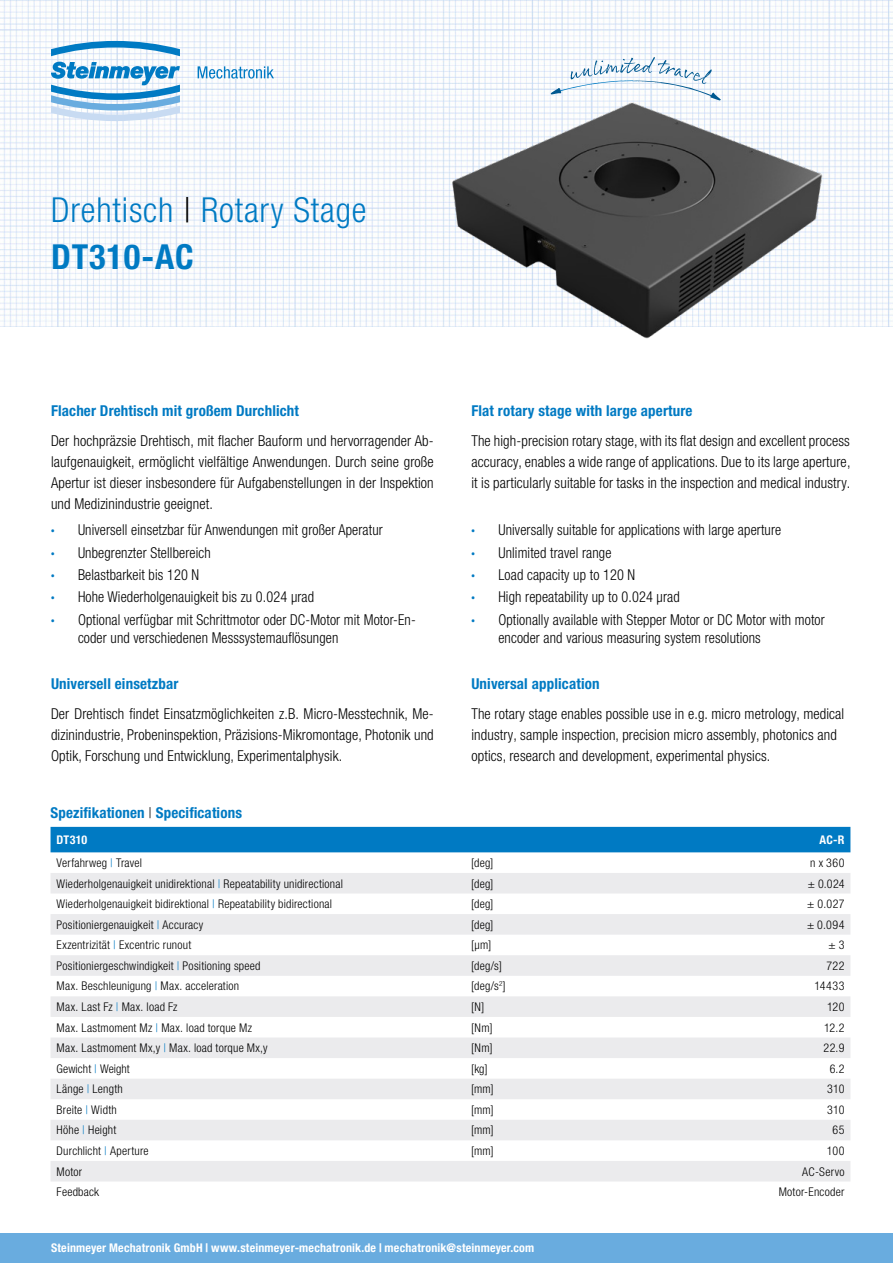
<style>
.page{position:relative;width:893px;height:1263px;background:#fff}
.page>*{position:absolute;margin:0;border:0;box-sizing:border-box;transform-origin:0 0}
.t1{font:300 condensed 34.5px/46.8px "Helvetica Neue LT Pro";letter-spacing:.025em;color:#007ac3}
.t2{font:300 condensed 15px/21px "Helvetica Neue LT Pro";letter-spacing:.01em;color:#000;text-align:justify}
.t3{font:300 condensed 15px/18px "Helvetica Neue LT Pro";letter-spacing:.01em;color:#000;scale:.95 1}
.t4{font:700 condensed 15px "Helvetica Neue LT Pro";letter-spacing:.01em;color:#007ac3}
.t5{font:700 condensed 15px "Helvetica Neue LT Pro";letter-spacing:.01em;color:#007ac3;scale:.95 1}
.t6{font:300 condensed 12px "Helvetica Neue LT Pro";letter-spacing:.02em;color:#000}
.t7{font:700 condensed 12px "Helvetica Neue LT Pro";letter-spacing:.015em;color:#fff}
.s1{color:#000}
.s2{font-weight:700}
.s3{font-weight:300;color:#000}
.s4{color:#007ac3}
</style>
<div class="page">
<img style="left:0;top:0;width:893px;height:327px">
<div style="left:0;top:1233px;width:893px;height:30px;background:#69acdf"></div>
<svg style="left:198px;top:66px;width:76px;height:13px"></svg>
<svg style="left:51px;top:41px;width:129px;height:15px"></svg>
<svg style="left:51px;top:62px;width:129px;height:59px"></svg>
<div style="left:51px;top:827px;width:799px;height:25px;background:#007ac3"></div>
<svg style="left:51px;top:873px;width:799px;height:308px;fill:#ebebed"></svg>
<img style="left:410px;top:68px;width:447px;height:271px">
<svg style="left:551px;top:57px;width:169px;height:43px"></svg>
<h1 class="t1" style="left:51px;top:187px;width:317px">Drehtisch <span class="s1">|</span> Rotary Stage<br><span class="s2">DT310-AC</span></h1>
<p class="t4" style="left:51px;top:402px;width:249px">Flacher Drehtisch mit großem Durchlicht</p>
<p class="t2" style="left:51px;top:430px;width:384px">Der hochpräzsie Drehtisch, mit flacher Bauform und hervorragender Ab&shy;laufgenauigkeit, ermöglicht vielfältige Anwendungen. Durch seine große Apertur ist dieser insbesondere für Aufgabenstellungen in der Inspektion und Medizinindustrie geeignet.</p>
<p class="t5" style="left:51px;top:521px;width:5px">∙</p>
<p class="t3" style="left:78px;top:521px;width:322px">Universell einsetzbar für Anwendungen mit großer Aperatur</p>
<p class="t5" style="left:51px;top:543px;width:5px">∙</p>
<p class="t3" style="left:78px;top:543px;width:141px">Unbegrenzter Stellbereich</p>
<p class="t5" style="left:51px;top:566px;width:5px">∙</p>
<p class="t3" style="left:78px;top:566px;width:129px">Belastbarkeit bis 120 N</p>
<p class="t5" style="left:51px;top:588px;width:5px">∙</p>
<p class="t3" style="left:78px;top:588px;width:250px">Hohe Wiederholgenauigkeit bis zu 0.024 µrad</p>
<p class="t5" style="left:51px;top:610px;width:5px">∙</p>
<p class="t3" style="left:78px;top:610px;width:357px">Optional verfügbar mit Schrittmotor oder DC-Motor mit Motor-En&shy;coder und verschiedenen Messsystemauflösungen</p>
<p class="t4" style="left:51px;top:675px;width:129px">Universell einsetzbar</p>
<p class="t2" style="left:51px;top:703px;width:384px">Der Drehtisch findet Einsatzmöglichkeiten z.B. Micro-Messtechnik, Me&shy;dizinindustrie, Probeninspektion, Präzisions-Mikromontage, Photonik und Optik, Forschung und Entwicklung, Experimentalphysik.</p>
<p class="t4" style="left:471px;top:402px;width:223px">Flat rotary stage with large aperture</p>
<p class="t2" style="left:471px;top:430px;width:381px">The high-precision rotary stage, with its flat design and excellent process accuracy, enables a wide range of applications. Due to its large aperture, it is particularly suitable for tasks in the inspection and medical industry.</p>
<p class="t5" style="left:471px;top:521px;width:5px">∙</p>
<p class="t3" style="left:498px;top:521px;width:299px">Universally suitable for applications with large aperture</p>
<p class="t5" style="left:471px;top:543px;width:5px">∙</p>
<p class="t3" style="left:498px;top:543px;width:120px">Unlimited travel range</p>
<p class="t5" style="left:471px;top:566px;width:5px">∙</p>
<p class="t3" style="left:498px;top:566px;width:146px">Load capacity up to 120 N</p>
<p class="t5" style="left:471px;top:588px;width:5px">∙</p>
<p class="t3" style="left:498px;top:588px;width:192px">High repeatability up to 0.024 µrad</p>
<p class="t5" style="left:471px;top:610px;width:5px">∙</p>
<p class="t3" style="left:498px;top:610px;width:345px">Optionally available with Stepper Motor or DC Motor with motor encoder and various measuring system resolutions</p>
<p class="t4" style="left:471px;top:675px;width:130px">Universal application</p>
<p class="t2" style="left:471px;top:703px;width:374px;text-align:left">The rotary stage enables possible use in e.g. micro metrology, medical industry, sample inspection, precision micro assembly, photonics and optics, research and development, experimental physics.</p>
<p class="t4" style="left:51px;top:803px;width:193px">Spezifikationen <span class="s3">|</span> Specifications</p>
<p class="t7" style="left:57px;top:832px;width:32px">DT310</p>
<p class="t7" style="left:819px;top:832px;width:27px">AC-R</p>
<p class="t6" style="left:57px;top:856px;width:87px">Verfahrweg <span class="s4">|</span> Travel</p>
<p class="t6" style="left:471px;top:856px;width:24px">[deg]</p>
<p class="t6" style="left:810px;top:856px;width:36px">n x 360</p>
<p class="t6" style="left:57px;top:876px;width:288px">Wiederholgenauigkeit unidirektional <span class="s4">|</span> Repeatability unidirectional</p>
<p class="t6" style="left:471px;top:876px;width:24px">[deg]</p>
<p class="t6" style="left:808px;top:876px;width:38px">± 0.024</p>
<p class="t6" style="left:57px;top:897px;width:277px">Wiederholgenauigkeit bidirektional <span class="s4">|</span> Repeatability bidirectional</p>
<p class="t6" style="left:471px;top:897px;width:24px">[deg]</p>
<p class="t6" style="left:807px;top:897px;width:39px">± 0.027</p>
<p class="t6" style="left:57px;top:917px;width:148px">Positioniergenauigkeit <span class="s4">|</span> Accuracy</p>
<p class="t6" style="left:471px;top:917px;width:24px">[deg]</p>
<p class="t6" style="left:807px;top:917px;width:39px">± 0.094</p>
<p class="t6" style="left:57px;top:938px;width:136px">Exzentrizität <span class="s4">|</span> Excentric runout</p>
<p class="t6" style="left:471px;top:938px;width:22px">[μm]</p>
<p class="t6" style="left:828px;top:938px;width:18px">± 3</p>
<p class="t6" style="left:57px;top:959px;width:206px">Positioniergeschwindigkeit <span class="s4">|</span> Positioning speed</p>
<p class="t6" style="left:471px;top:959px;width:32px">[deg/s]</p>
<p class="t6" style="left:826px;top:959px;width:19px">722</p>
<p class="t6" style="left:57px;top:979px;width:184px">Max. Beschleunigung <span class="s4">|</span> Max. acceleration</p>
<p class="t6" style="left:471px;top:979px;width:36px">[deg/s<sup>2</sup>]</p>
<p class="t6" style="left:814px;top:979px;width:31px">14433</p>
<p class="t6" style="left:57px;top:1000px;width:122px">Max. Last Fz <span class="s4">|</span> Max. load Fz</p>
<p class="t6" style="left:471px;top:1000px;width:15px">[N]</p>
<p class="t6" style="left:827px;top:1000px;width:19px">120</p>
<p class="t6" style="left:57px;top:1020px;width:197px">Max. Lastmoment Mz <span class="s4">|</span> Max. load torque Mz</p>
<p class="t6" style="left:471px;top:1020px;width:23px">[Nm]</p>
<p class="t6" style="left:824px;top:1020px;width:22px">12.2</p>
<p class="t6" style="left:57px;top:1041px;width:212px">Max. Lastmoment Mx,y <span class="s4">|</span> Max. load torque Mx,y</p>
<p class="t6" style="left:471px;top:1041px;width:23px">[Nm]</p>
<p class="t6" style="left:823px;top:1041px;width:22px">22.9</p>
<p class="t6" style="left:57px;top:1061px;width:75px">Gewicht <span class="s4">|</span> Weight</p>
<p class="t6" style="left:471px;top:1061px;width:18px">[kg]</p>
<p class="t6" style="left:830px;top:1061px;width:16px">6.2</p>
<p class="t6" style="left:57px;top:1082px;width:68px">Länge <span class="s4">|</span> Length</p>
<p class="t6" style="left:471px;top:1082px;width:24px">[mm]</p>
<p class="t6" style="left:827px;top:1082px;width:19px">310</p>
<p class="t6" style="left:57px;top:1103px;width:62px">Breite <span class="s4">|</span> Width</p>
<p class="t6" style="left:471px;top:1103px;width:24px">[mm]</p>
<p class="t6" style="left:827px;top:1103px;width:19px">310</p>
<p class="t6" style="left:57px;top:1123px;width:61px">Höhe <span class="s4">|</span> Height</p>
<p class="t6" style="left:471px;top:1123px;width:24px">[mm]</p>
<p class="t6" style="left:832px;top:1123px;width:13px">65</p>
<p class="t6" style="left:57px;top:1144px;width:94px">Durchlicht <span class="s4">|</span> Aperture</p>
<p class="t6" style="left:471px;top:1144px;width:24px">[mm]</p>
<p class="t6" style="left:827px;top:1144px;width:19px">100</p>
<p class="t6" style="left:57px;top:1164px;width:27px">Motor</p>
<p class="t6" style="left:802px;top:1164px;width:44px">AC-Servo</p>
<p class="t6" style="left:57px;top:1185px;width:44px">Feedback</p>
<p class="t6" style="left:779px;top:1185px;width:67px">Motor-Encoder</p>
<p class="t7" style="left:51px;top:1241px;width:485px">Steinmeyer Mechatronik GmbH | www.steinmeyer-mechatronik.de | mechatronik@steinmeyer.com</p>
</div>
